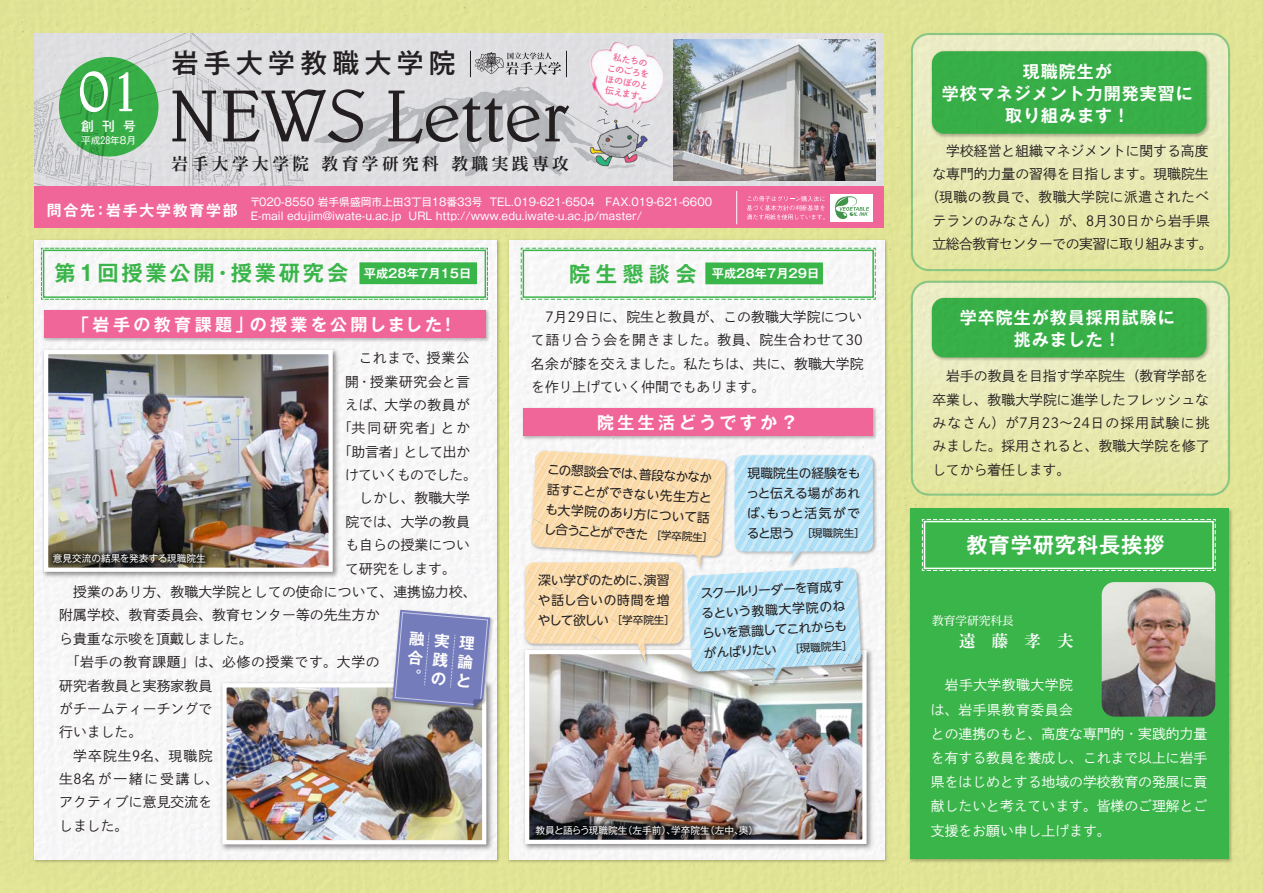
<style>
.page{position:relative;width:1263px;height:893px;background:#fff}
.page>*{position:absolute;margin:0;border:0;box-sizing:border-box;transform-origin:0 0}
.t1{font:300 74.4px "Belwe";color:#231f20}
.t2{font:300 65.55px "Belwe";color:#fff}
.t3{font:500 26.85px "Gothic MB101 Pro";letter-spacing:.2em;color:#231f20}
.t4{font:700 21.3px "Gothic MB101 Pro De";letter-spacing:.13em;color:#3ab54a}
.t5{font:700 21.3px "Gothic MB101 Pro De";letter-spacing:.04em;color:#fff}
.t6{font:700 16.95px/22.4px "Gothic MB101 Pro De";letter-spacing:.06em;color:#fff;text-align:center}
.t7{font:700 16.95px "Gothic MB101 Pro De";letter-spacing:.2em;color:#fff}
.t8{font:700 16.8px "Reim Pro";letter-spacing:.205em;color:#231f20}
.t9{font:16.35px "Shuei Min Pro B";color:#fff}
.t10{font:13.8px/23.4px "Shuei Go Kin Std L";letter-spacing:.005em;color:#231f20;text-align:justify}
.t11{font:13.8px/24.2px "Shuei Go Kin Std L";color:#fff}
.t12{font:13.8px "Shuei Go Kin Std L";letter-spacing:.05em;color:#231f20}
.t13{font:13.8px "Shuei Go Kin Std L";letter-spacing:.085em;color:#231f20}
.t14{font:13.8px "Shuei Go Kin Std L";letter-spacing:.13em;color:#231f20}
.t15{font:13.8px "Shuei Go Kin Std L";letter-spacing:-.04em;color:#231f20}
.t16{font:13.8px "Shuei Go Kin Std L";letter-spacing:-.05em;color:#231f20}
.t17{font:13.8px "Shuei Go Kin Std L";letter-spacing:.045em;color:#231f20}
.t18{font:13.8px "Shuei Go Kin Std L";letter-spacing:.035em;color:#231f20}
.t19{font:12.75px/20px "UD Shin Go NT Pro";color:#231f20}
.t20{font:500 12.75px "Gothic MB101 Pro";color:#fff}
.t21{font:700 12.3px "Gothic MB101 Pro De";color:#fff}
.t22{font:11.7px "Shuei Min Pro M";color:#fff}
.t23{font:10.8px/13.5px "Gothic MB101 Pro";color:#fff}
.t24{font:10.65px "UD Shin Go NT Pro";color:#231f20}
.t25{font:9.6px "Gothic MB101 Pro";color:#fff}
.t26{font:8.85px/11.4px "Shuei Go Gin Std B";color:#f16698;text-align:center}
.s1{font-size:12.3px;color:#fff}
.s2{font-size:21.3px;color:#3ab54a}
.s3{font-size:10.65px}
.s4{font-size:12.75px}
</style>
<div class="page">
<img style="left:0;top:0;width:1263px;height:893px">
<img style="left:42px;top:307px;width:449px;height:36px">
<div style="left:44px;top:310px;width:442px;height:28px;background:#f16698"></div>
<img style="left:521px;top:406px;width:357px;height:36px">
<div style="left:523px;top:408px;width:350px;height:28px;background:#f16698"></div>
<img style="left:35px;top:345px;width:308px;height:235px">
<img style="left:49px;top:355px;width:279px;height:212px">
<div style="left:44px;top:350px;width:289px;height:222px;border:4px solid #fff"></div>
<img style="left:212px;top:662px;width:283px;height:215px">
<img style="left:227px;top:688px;width:254px;height:151px">
<div style="left:222px;top:683px;width:264px;height:161px;border:4px solid #fff"></div>
<img style="left:674px;top:40px;width:202px;height:140px">
<img style="left:34px;top:33px;width:81px;height:153px">
<img style="left:115px;top:25px;width:509px;height:161px">
<img style="left:587px;top:104px;width:65px;height:67px">
<img style="left:590px;top:42px;width:26px;height:17px">
<div style="left:34px;top:186px;width:849px;height:42px;background:#f16698"></div>
<div style="left:831px;top:194px;width:42px;height:27px;background:#fff"></div>
<svg style="left:835px;top:196px;width:34px;height:23px"></svg>
<svg style="left:747px;top:196px;width:78px;height:24px"></svg>
<hr style="left:736px;top:191px;width:1px;height:33px;background:#fff">
<img style="left:118px;top:0;width:397px;height:133px">
<div style="left:471px;top:49px;width:94px;height:30px;background:#dfdfe2"></div>
<img style="left:475px;top:52px;width:29px;height:23px">
<svg style="left:470px;top:51px;width:1px;height:26px"></svg>
<svg style="left:506px;top:51px;width:61px;height:26px"></svg>
<img style="left:390px;top:607px;width:106px;height:105px">
<img style="left:471px;top:707px;width:18px;height:5px">
<img style="left:0;top:497px;width:263px;height:124px">
<svg style="left:41px;top:248px;width:447px;height:52px"></svg>
<div style="left:43px;top:250px;width:443px;height:48px;border:1px solid #3ab54a"></div>
<img style="left:521px;top:646px;width:354px;height:207px">
<img style="left:530px;top:689px;width:332px;height:150px">
<div style="left:525px;top:650px;width:342px;height:194px;border:4px solid #fff"></div>
<img style="left:478px;top:768px;width:331px;height:125px">
<svg style="left:521px;top:248px;width:355px;height:52px"></svg>
<div style="left:523px;top:250px;width:351px;height:48px;border:1px solid #3ab54a"></div>
<img style="left:907px;top:506px;width:327px;height:358px">
<div style="left:910px;top:509px;width:319px;height:350px;background:#3ab54a"></div>
<img style="left:1102px;top:582px;width:113px;height:135px">
<svg style="left:922px;top:519px;width:294px;height:52px"></svg>
<div style="left:924px;top:521px;width:290px;height:48px;border:1px solid #fff"></div>
<img style="left:523px;top:448px;width:355px;height:241px">
<svg style="left:734px;top:455px;width:139px;height:97px"></svg>
<svg style="left:525px;top:562px;width:158px;height:82px"></svg>
<svg style="left:531px;top:451px;width:330px;height:233px;background:#d9ddd1"></svg>
<svg style="left:392px;top:610px;width:98px;height:97px;background:#868cc0"></svg>
<h2 class="t2" style="left:78px;top:51px;width:65px">01</h2>
<p class="t20" style="left:81px;top:115px;width:56px">創刊号</p>
<p class="t25" style="left:81px;top:132px;width:56px">平成28年8月</p>
<h3 class="t3" style="left:172px;top:40px;width:285px">岩手大学教職大学院</h3>
<h1 class="t1" style="left:169px;top:73px;width:402px">NEWS Letter</h1>
<p class="t8" style="left:172px;top:150px;width:399px">岩手大学大学院 教育学研究科 教職実践専攻</p>
<p class="t26" style="left:610px;top:50px;width:47px;rotate:10deg">私たちのこのごろをほのぼのと伝えます。</p>
<p class="t23" style="left:47px;top:194px;width:666px;text-indent:203px">〒020-8550 岩手県盛岡市上田3丁目18番33号 TEL.019-621-6504 FAX.019-621-6600<sup>問合先：岩手大学教育学部</sup> E-mail edujim@iwate-u.ac.jp URL http://www.edu.iwate-u.ac.jp/master/</p>
<h3 class="t4" style="left:54px;top:255px;width:418px">第1回授業公開・授業研究会 <span class="s1">平成28年7月15日</span></h3>
<p class="t7" style="left:72px;top:310px;width:386px">「岩手の教育課題」の授業を公開しました！</p>
<p class="t10" style="left:345px;top:346px;width:126px">　これまで、授業公</p>
<p class="t17" style="left:345px;top:372px;width:126px">開・授業研究会と言</p>
<p class="t18" style="left:345px;top:395px;width:127px">えば、大学の教員が</p>
<p class="t10" style="left:338px;top:416px;width:133px">「共同研究者」とか</p>
<p class="t15" style="left:338px;top:442px;width:133px">「助言者」として出か</p>
<p class="t16" style="left:345px;top:466px;width:133px">けていくものでした。</p>
<p class="t10" style="left:345px;top:486px;width:126px">　しかし、教職大学</p>
<p class="t10" style="left:345px;top:510px;width:126px">院では、大学の教員</p>
<p class="t10" style="left:345px;top:533px;width:126px">も自らの授業につい</p>
<p class="t10" style="left:345px;top:557px;width:112px">て研究をします。</p>
<p class="t10" style="left:59px;top:580px;width:419px">　授業のあり方、教職大学院としての使命について、連携協力校、</p>
<p class="t10" style="left:59px;top:603px;width:322px">附属学校、教育委員会、教育センター等の先生方か</p>
<p class="t10" style="left:59px;top:627px;width:195px">ら貴重な示唆を頂戴しました。</p>
<p class="t12" style="left:59px;top:653px;width:322px">　「岩手の教育課題」は、必修の授業です。大学の</p>
<p class="t10" style="left:59px;top:674px;width:154px">研究者教員と実務家教員</p>
<p class="t10" style="left:59px;top:697px;width:154px">がチームティーチングで</p>
<p class="t10" style="left:59px;top:720px;width:84px">行いました。</p>
<p class="t13" style="left:59px;top:746px;width:154px">　学卒院生9名、現職院</p>
<p class="t14" style="left:59px;top:770px;width:161px">生8名が一緒に受講し、</p>
<p class="t10" style="left:59px;top:790px;width:154px">アクティブに意見交流を</p>
<p class="t10" style="left:59px;top:814px;width:71px">しました。</p>
<p class="t25" style="left:53px;top:551px;width:154px">意見交流の結果を発表する現職院生</p>
<p class="t21" style="left:569px;top:263px;width:252px"><span class="s2">院生懇談会</span> 平成28年7月29日</p>
<p class="t10" style="left:531px;top:305px;width:334px;text-indent:14px">7月29日に、院生と教員が、この教職大学院について語り合う会を開きました。教員、院生合わせて30名余が膝を交えました。私たちは、共に、教職大学院を作り上げていく仲間でもあります。</p>
<p class="t7" style="left:597px;top:409px;width:202px">院生生活どうですか？</p>
<p class="t19" style="left:547px;top:459px;width:171px;rotate:3deg">この懇談会では、普段なかなか話すことができない先生方とも大学院のあり方について話し合うことができた <span class="s3">［学卒院生］</span></p>
<p class="t19" style="left:746px;top:463px;width:116px;text-align:justify">現職院生の経験をもっと伝える場があれば、もっと活気がで</p>
<p class="t24" style="left:747px;top:525px;width:120px"><span class="s4">ると思う　</span>［現職院生］</p>
<p class="t19" style="left:538px;top:570px;width:139px">深い学びのために、演習や話し合いの時間を増やして欲しい<span class="s3">［学卒院生］</span></p>
<p class="t19" style="left:699px;top:583px;width:151px;rotate:-3deg">スクールリーダーを育成するという教職大学院のねらいを意識してこれからもがんばりたい <span class="s3">［現職院生］</span></p>
<p class="t25" style="left:535px;top:822px;width:224px">教員と語らう現職院生（左手前）、学卒院生（左中、奥）</p>
<p class="t6" style="left:942px;top:58px;width:253px">現職院生が<br>学校マネジメント力開発実習に取り組みます！</p>
<p class="t10" style="left:925px;top:139px;width:289px;text-align:center">　学校経営と組織マネジメントに関する高度な専門的力量の習得を目指します。現職院生（現職の教員で、教職大学院に派遣されたベテランのみなさん）が、8月30日から岩手県立総合教育センターでの実習に取り組みます。</p>
<p class="t6" style="left:960px;top:304px;width:217px">学卒院生が教員採用試験に挑みました！</p>
<p class="t10" style="left:932px;top:364px;width:279px">　岩手の教員を目指す学卒院生（教育学部を卒業し、教職大学院に進学したフレッシュなみなさん）が7月23～24日の採用試験に挑みました。採用されると、教職大学院を修了してから着任します。</p>
<h3 class="t5" style="left:966px;top:528px;width:200px">教育学研究科長挨拶</h3>
<p class="t22" style="left:932px;top:612px;width:83px">教育学研究科長</p>
<p class="t9" style="left:959px;top:629px;width:116px">遠藤孝夫</p>
<p class="t11" style="left:931px;top:673px;width:278px">　岩手大学教職大学院<br>は、岩手県教育委員会<br>との連携のもと、高度な専門的・実践的力量を有する教員を養成し、これまで以上に岩手県をはじめとする地域の学校教育の発展に貢献したいと考えています。皆様のご理解とご支援をお願い申し上げます。</p>
</div>
